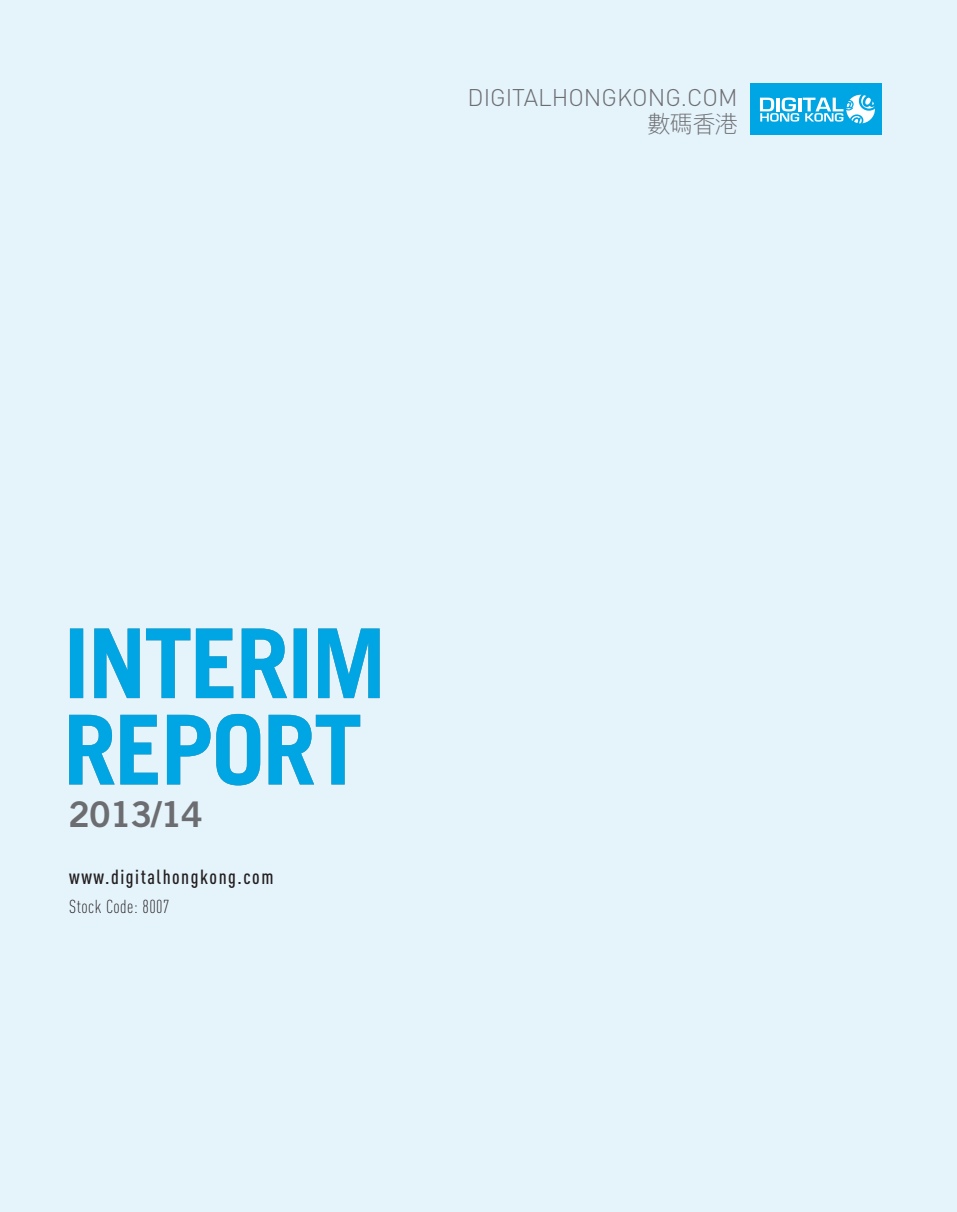
<style>
.page{position:relative;width:957px;height:1212px;background:#e5f3fb}
.page>*{position:absolute;margin:0;border:0;box-sizing:border-box;transform-origin:0 0}
.t1{font:35.32px "Trade Gothic LT Std Bd 2";letter-spacing:-.025em;color:#6c6d70}
.t2{font:300 23.85px "DIN Pro";color:#6c6d70}
.t3{font:23.85px "M Hei HK Light B5 pc H";color:#6c6d70}
.t4{font:500 20.25px "DIN Cond";letter-spacing:.075em;color:#231f20}
.t5{font:300 18.45px "DIN Cond";letter-spacing:.025em;color:#231f20}
</style>
<div class="page">
<div style="left:750px;top:83px;width:132px;height:52px;background:#00a5e3"></div>
<svg style="left:760px;top:94px;width:115px;height:30px"></svg>
<svg style="left:70px;top:628px;width:310px;height:70px"></svg>
<svg style="left:69px;top:714px;width:291px;height:71px"></svg>
<p class="t2" style="left:467px;top:84px;width:271px">DIGITALHONGKONG.COM</p>
<p class="t3" style="left:647px;top:115px;width:93px">數碼香港</p>
<h1 class="t1" style="left:69px;top:801px;width:136px">2013/14</h1>
<p class="t4" style="left:69px;top:869px;width:206px">www.digitalhongkong.com</p>
<p class="t5" style="left:69px;top:899px;width:102px">Stock Code: 8007</p>
</div>
